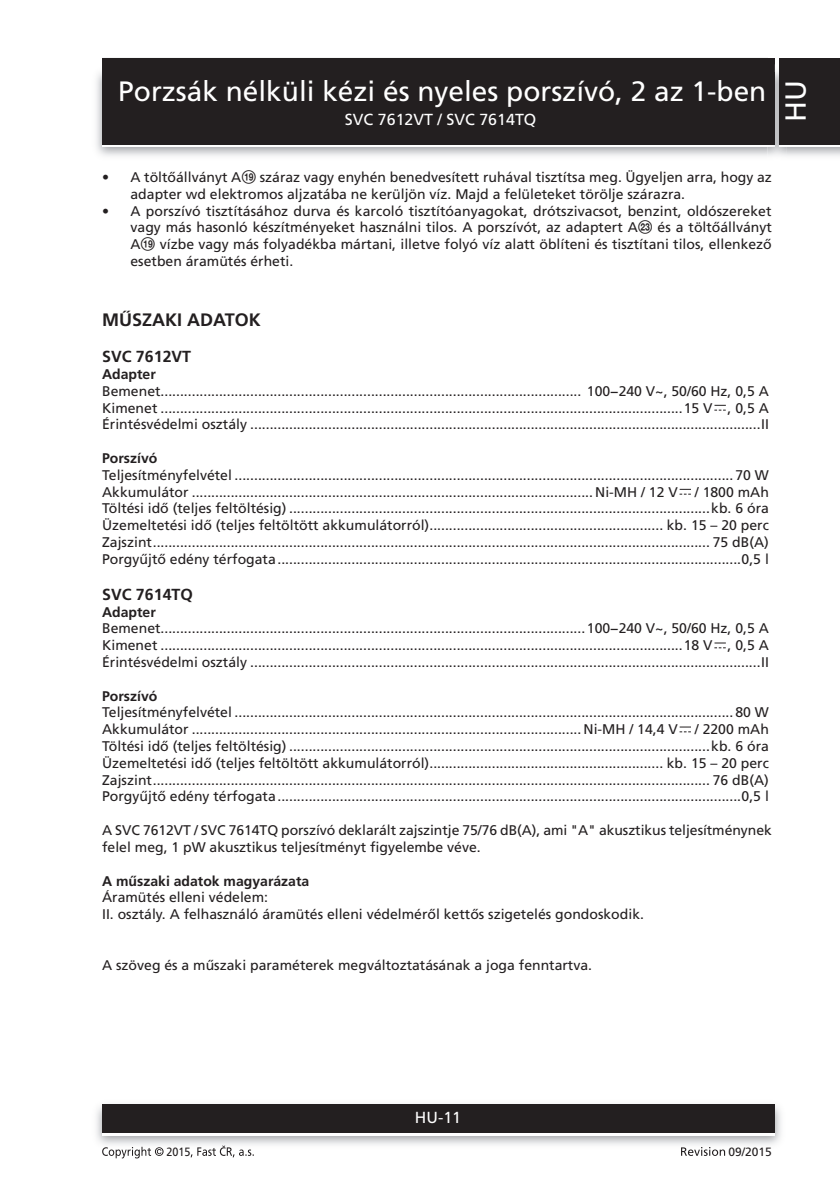
<style>
.page{position:relative;width:840px;height:1191px;background:#fff}
.page>*{position:absolute;margin:0;border:0;box-sizing:border-box;transform-origin:0 0}
.t1{font:29px "Frutiger CE";color:#fff}
.t2{font:28px "Frutiger CE";color:#fff}
.titulek_9{font:700 18px "Frutiger CE";color:#231f20}
.t3{font:16px "Frutiger CE";color:#fff}
.mezititulek{font:700 16px "Frutiger CE";color:#231f20}
.tech_data{font:14px/16.8px "Frutiger CE";color:#231f20}
.text_7{font:14px/16.8px "Frutiger CE";color:#231f20}
.tech_data-2{font:700 14px "Frutiger CE";color:#231f20}
.t4{font:12px "Frutiger CE";color:#231f20}
.t5{font:12px "Frutiger CE";color:#231f20;scale:.9 1}
.s1{font-family:"Zz 3"}
</style>
<div class="page">
<div style="left:102px;top:61px;width:672px;height:86px;background:linear-gradient(to right,#fff,#fff)"></div>
<div style="left:102px;top:58px;width:672px;height:86px;background:#231f20"></div>
<img style="left:96px;top:1104px;width:685px;height:41px">
<div style="left:102px;top:1107px;width:672px;height:28px;background:linear-gradient(to right,#fff,#fff)"></div>
<div style="left:102px;top:1104px;width:672px;height:28px;background:#231f20"></div>
<img style="left:767px;top:64px;width:18px;height:94px">
<svg style="left:767px;top:144px;width:7px;height:3px"></svg>
<img style="left:774px;top:70px;width:1px;height:74px">
<img style="left:767px;top:73px;width:7px;height:71px">
<div style="left:778px;top:61px;width:61px;height:86px;background:linear-gradient(to right,#fff,#fff)"></div>
<div style="left:778px;top:58px;width:61px;height:86px;background:#231f20"></div>
<svg style="left:102px;top:1146px;width:61px;height:12px"></svg>
<svg style="left:190px;top:1145px;width:64px;height:12px"></svg>
<svg style="left:681px;top:1147px;width:43px;height:8px"></svg>
<svg style="left:714px;top:405px;width:11px;height:6px"></svg>
<svg style="left:679px;top:489px;width:11px;height:6px"></svg>
<svg style="left:714px;top:642px;width:11px;height:6px"></svg>
<svg style="left:679px;top:726px;width:11px;height:6px"></svg>
<h2 class="t2" style="left:118px;top:75px;width:649px">Porzsák nélküli kézi és nyeles porszívó, 2 az 1-ben</h2>
<p class="t3" style="left:345px;top:111px;width:193px">SVC 7612VT / SVC 7614TQ</p>
<h1 class="t1" style="left:778px;top:122px;width:43px;rotate:-90deg">HU</h1>
<p class="tech_data" style="left:130px;top:169px;width:642px;text-indent:-28px">• A töltőállványt A<span class="s1">ql</span> száraz vagy enyhén benedvesített ruhával tisztítsa meg. Ügyeljen arra, hogy az adapter wd elektromos aljzatába ne kerüljön víz. Majd a felületeket törölje szárazra.</p>
<p class="tech_data" style="left:130px;top:202px;width:642px;text-align:justify;text-indent:-28px">• A porszívó tisztításához durva és karcoló tisztítóanyagokat, drótszivacsot, benzint, oldószereket vagy más hasonló készítményeket használni tilos. A porszívót, az adaptert A<span class="s1">wd</span> és a töltőállványt A<span class="s1">ql</span> vízbe vagy más folyadékba mártani, illetve folyó víz alatt öblíteni és tisztítani tilos, ellenkező esetben áramütés érheti.</p>
<p class="titulek_9" style="left:102px;top:309px;width:160px">MŰSZAKI ADATOK</p>
<p class="mezititulek" style="left:102px;top:347px;width:90px">SVC 7612VT</p>
<p class="tech_data-2" style="left:102px;top:366px;width:55px">Adapter</p>
<p class="tech_data" style="left:102px;top:382px;width:64px">Bemenet.............................................................................................................</p>
<p class="tech_data" style="left:586px;top:382px;width:183px">100−240 V~, 50/60 Hz, 0,5 A</p>
<p class="tech_data" style="left:102px;top:399px;width:61px">Kimenet.......................................................................................................................................</p>
<p class="tech_data" style="left:683px;top:399px;width:86px">15 V , 0,5 A</p>
<p class="tech_data" style="left:102px;top:416px;width:150px">Érintésvédelmi osztály....................................................................................................................................</p>
<p class="tech_data" style="left:760px;top:416px;width:9px">II</p>
<p class="tech_data-2" style="left:102px;top:450px;width:57px">Porszívó</p>
<p class="tech_data" style="left:102px;top:466px;width:135px">Teljesítményfelvétel.................................................................................................................................</p>
<p class="tech_data" style="left:735px;top:466px;width:35px">70 W</p>
<p class="tech_data" style="left:102px;top:483px;width:92px">Akkumulátor........................................................................................................</p>
<p class="tech_data" style="left:595px;top:483px;width:175px">Ni-MH / 12 V / 1800 mAh</p>
<p class="tech_data" style="left:102px;top:500px;width:190px">Töltési idő (teljes feltöltésig).............................................................................................................</p>
<p class="tech_data" style="left:710px;top:500px;width:59px">kb. 6 óra</p>
<p class="tech_data" style="left:102px;top:517px;width:332px">Üzemeltetési idő (teljes feltöltött akkumulátorról).............................................................</p>
<p class="tech_data" style="left:666px;top:517px;width:103px">kb. 15 – 20 perc</p>
<p class="tech_data" style="left:102px;top:534px;width:55px">Zajszint................................................................................................................................................</p>
<p class="tech_data" style="left:712px;top:534px;width:57px">75 dB(A)</p>
<p class="tech_data" style="left:102px;top:550px;width:179px">Porgyűjtő edény térfogata........................................................................................................................</p>
<p class="tech_data" style="left:741px;top:550px;width:29px">0,5 l</p>
<p class="mezititulek" style="left:102px;top:585px;width:92px">SVC 7614TQ</p>
<p class="tech_data-2" style="left:102px;top:604px;width:55px">Adapter</p>
<p class="tech_data" style="left:102px;top:620px;width:64px">Bemenet..............................................................................................................</p>
<p class="tech_data" style="left:586px;top:620px;width:183px">100−240 V~, 50/60 Hz, 0,5 A</p>
<p class="tech_data" style="left:102px;top:637px;width:61px">Kimenet.......................................................................................................................................</p>
<p class="tech_data" style="left:683px;top:637px;width:86px">18 V , 0,5 A</p>
<p class="tech_data" style="left:102px;top:654px;width:150px">Érintésvédelmi osztály....................................................................................................................................</p>
<p class="tech_data" style="left:760px;top:654px;width:9px">II</p>
<p class="tech_data-2" style="left:102px;top:688px;width:57px">Porszívó</p>
<p class="tech_data" style="left:102px;top:704px;width:135px">Teljesítményfelvétel.................................................................................................................................</p>
<p class="tech_data" style="left:735px;top:704px;width:35px">80 W</p>
<p class="tech_data" style="left:102px;top:721px;width:92px">Akkumulátor.....................................................................................................</p>
<p class="tech_data" style="left:583px;top:721px;width:187px">Ni-MH / 14,4 V / 2200 mAh</p>
<p class="tech_data" style="left:102px;top:738px;width:190px">Töltési idő (teljes feltöltésig).............................................................................................................</p>
<p class="tech_data" style="left:710px;top:738px;width:59px">kb. 6 óra</p>
<p class="tech_data" style="left:102px;top:754px;width:332px">Üzemeltetési idő (teljes feltöltött akkumulátorról).............................................................</p>
<p class="tech_data" style="left:666px;top:754px;width:103px">kb. 15 – 20 perc</p>
<p class="tech_data" style="left:102px;top:771px;width:55px">Zajszint................................................................................................................................................</p>
<p class="tech_data" style="left:712px;top:771px;width:57px">76 dB(A)</p>
<p class="tech_data" style="left:102px;top:788px;width:179px">Porgyűjtő edény térfogata........................................................................................................................</p>
<p class="tech_data" style="left:741px;top:788px;width:29px">0,5 l</p>
<p class="text_7" style="left:102px;top:822px;width:671px">A SVC 7612VT / SVC 7614TQ porszívó deklarált zajszintje 75/76 dB(A), ami "A" akusztikus teljesítménynek felel meg, 1 pW akusztikus teljesítményt figyelembe véve.</p>
<p class="tech_data-2" style="left:102px;top:872px;width:208px">A műszaki adatok magyarázata</p>
<p class="text_7" style="left:102px;top:889px;width:167px">Áramütés elleni védelem:</p>
<p class="text_7" style="left:102px;top:906px;width:540px">II. osztály. A felhasználó áramütés elleni védelméről kettős szigetelés gondoskodik.</p>
<p class="text_7" style="left:102px;top:956px;width:489px">A szöveg és a műszaki paraméterek megváltoztatásának a joga fenntartva.</p>
<p class="t3" style="left:414px;top:1108px;width:48px">HU-11</p>
<p class="t5" style="left:166px;top:1144px;width:28px">2015</p>
<p class="t4" style="left:728px;top:1144px;width:45px">09/2015</p>
</div>
